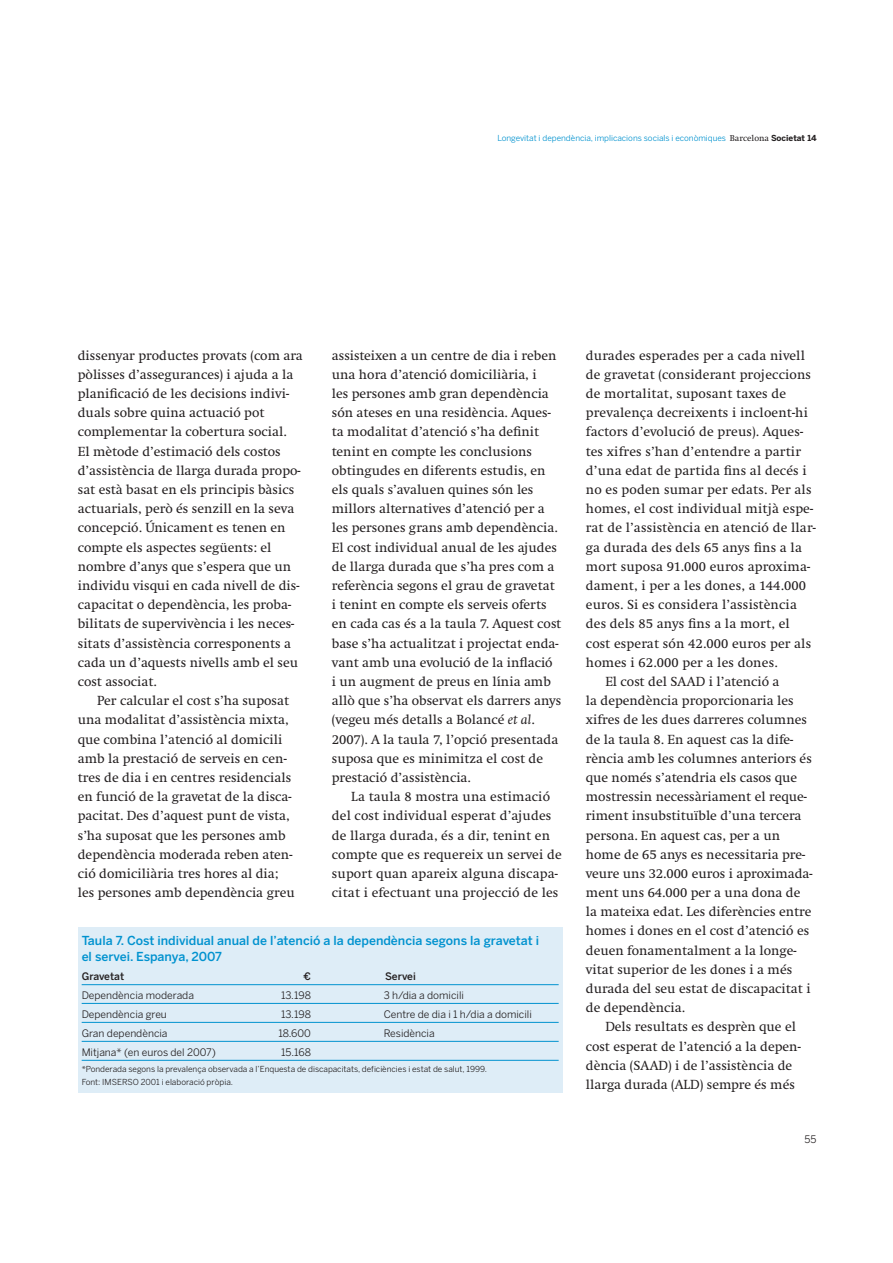
<style>
.page{position:relative;width:893px;height:1263px;background:#fff}
.page>*{position:absolute;margin:0;border:0;box-sizing:border-box;transform-origin:0 0}
.t1{font:13.65px/19.2px "Swift";color:#231f20}
.t2{font:500 12.3px/16.5px "Benton Sans";color:#0092cf}
.t3{font:10.35px "Benton Sans";color:#231f20}
.t4{font:500 10.35px "Benton Sans";color:#231f20}
.t5{font:8.25px/12.3px "Benton Sans";color:#231f20}
.t6{font:8.25px "Benton Sans";color:#0092cf}
.s1{font-family:"Swift";font-size:8.85px;color:#231f20}
.s2{font-weight:700;color:#231f20}
.s3{font-style:italic}
</style>
<div class="page">
<div style="left:78px;top:927px;width:484px;height:166px;background:#deedf7"></div>
<hr style="left:82px;top:984px;width:476px;height:1px;background:#0092cf">
<hr style="left:82px;top:1003px;width:476px;height:1px;background:#0092cf">
<hr style="left:82px;top:1022px;width:476px;height:1px;background:#0092cf">
<hr style="left:82px;top:1041px;width:476px;height:1px;background:#0092cf">
<hr style="left:82px;top:1060px;width:476px;height:1px;background:#0092cf">
<p class="t6" style="left:497px;top:135px;width:321px">Longevitat i dependència, implicacions socials i econòmiques <span class="s1">Barcelona</span> <span class="s2">Societat 14</span></p>
<p class="t1" style="left:78px;top:347px;width:226px">dissenyar productes provats (com ara pòlisses d’assegurances) i ajuda a la planificació de les decisions indivi&shy;duals sobre quina actuació pot complementar la cobertura social.<br>El mètode d’estimació dels costos d’assistència de llarga durada propo&shy;sat està basat en els principis bàsics actuarials, però és senzill en la seva concepció. Únicament es tenen en compte els aspectes següents: el nombre d’anys que s’espera que un individu visqui en cada nivell de dis&shy;capacitat o dependència, les proba&shy;bilitats de supervivència i les neces&shy;sitats d’assistència corresponents a cada un d’aquests nivells amb el seu cost associat.</p>
<p class="t1" style="left:78px;top:692px;width:218px;text-indent:19px">Per calcular el cost s’ha suposat una modalitat d’assistència mixta, que combina l’atenció al domicili amb la prestació de serveis en cen&shy;tres de dia i en centres residencials en funció de la gravetat de la disca&shy;pacitat. Des d’aquest punt de vista, s’ha suposat que les persones amb dependència moderada reben aten&shy;ció domiciliària tres hores al dia; les persones amb dependència greu</p>
<p class="t1" style="left:332px;top:347px;width:231px">assisteixen a un centre de dia i reben una hora d’atenció domiciliària, i<br>les persones amb gran dependència són ateses en una residència. Aques&shy;ta modalitat d’atenció s’ha definit tenint en compte les conclusions obtingudes en diferents estudis, en els quals s’avaluen quines són les millors alternatives d’atenció per a les persones grans amb dependència.<br>El cost individual anual de les ajudes de llarga durada que s’ha pres com a referència segons el grau de gravetat i tenint en compte els serveis oferts en cada cas és a la taula 7. Aquest cost base s’ha actualitzat i projectat enda&shy;vant amb una evolució de la inflació<br>i un augment de preus en línia amb allò que s’ha observat els darrers anys (vegeu més detalls a Bolancé <span class="s3">et al</span>.<br>2007). A la taula 7, l’opció presentada suposa que es minimitza el cost de prestació d’assistència.</p>
<p class="t1" style="left:332px;top:788px;width:231px;text-indent:19px">La taula 8 mostra una estimació del cost individual esperat d’ajudes de llarga durada, és a dir, tenint en compte que es requereix un servei de suport quan apareix alguna discapa&shy;citat i efectuant una projecció de les</p>
<p class="t2" style="left:82px;top:933px;width:459px">Taula 7. Cost individual anual de l’atenció a la dependència segons la gravetat i el servei. Espanya, 2007</p>
<p class="t4" style="left:82px;top:973px;width:44px">Gravetat</p>
<p class="t4" style="left:303px;top:973px;width:9px">€</p>
<p class="t4" style="left:385px;top:973px;width:32px">Servei</p>
<p class="t3" style="left:82px;top:992px;width:114px">Dependència moderada</p>
<p class="t3" style="left:281px;top:992px;width:31px">13.198</p>
<p class="t3" style="left:383px;top:992px;width:82px">3 h/dia a domicili</p>
<p class="t3" style="left:82px;top:1011px;width:87px">Dependència greu</p>
<p class="t3" style="left:281px;top:1011px;width:31px">13.198</p>
<p class="t3" style="left:383px;top:1011px;width:150px">Centre de dia i 1 h/dia a domicili</p>
<p class="t3" style="left:82px;top:1030px;width:87px">Gran dependència</p>
<p class="t3" style="left:278px;top:1030px;width:34px">18.600</p>
<p class="t3" style="left:383px;top:1030px;width:53px">Residència</p>
<p class="t3" style="left:82px;top:1049px;width:136px">Mitjana* (en euros del 2007)</p>
<p class="t3" style="left:281px;top:1049px;width:31px">15.168</p>
<p class="t5" style="left:82px;top:1064px;width:407px">*Ponderada segons la prevalença observada a l’Enquesta de discapacitats, deficiències i estat de salut, 1999.<br>Font: IMSERSO 2001 i elaboració pròpia.</p>
<p class="t1" style="left:586px;top:347px;width:220px">durades esperades per a cada nivell</p>
<p class="t1" style="left:586px;top:366px;width:227px">de gravetat (considerant projeccions</p>
<p class="t1" style="left:586px;top:385px;width:202px">de mortalitat, suposant taxes de</p>
<p class="t1" style="left:586px;top:404px;width:224px">prevalença decreixents i incloent-hi</p>
<p class="t1" style="left:586px;top:424px;width:219px">factors d’evolució de preus). Aques-</p>
<p class="t1" style="left:586px;top:443px;width:217px">tes xifres s’han d’entendre a partir</p>
<p class="t1" style="left:586px;top:462px;width:222px">d’una edat de partida fins al decés i</p>
<p class="t1" style="left:586px;top:481px;width:227px">no es poden sumar per edats. Per als</p>
<p class="t1" style="left:586px;top:500px;width:229px">homes, el cost individual mitjà espe-</p>
<p class="t1" style="left:586px;top:520px;width:231px">rat de l’assistència en atenció de llar-</p>
<p class="t1" style="left:586px;top:539px;width:217px">ga durada des dels 65 anys fins a la</p>
<p class="t1" style="left:586px;top:558px;width:226px">mort suposa 91.000 euros aproxima-</p>
<p class="t1" style="left:586px;top:577px;width:222px">dament, i per a les dones, a 144.000</p>
<p class="t1" style="left:586px;top:596px;width:212px">euros. Si es considera l’assistència</p>
<p class="t1" style="left:586px;top:616px;width:205px">des dels 85 anys fins a la mort, el</p>
<p class="t1" style="left:586px;top:635px;width:227px">cost esperat són 42.000 euros per als</p>
<p class="t1" style="left:586px;top:654px;width:193px">homes i 62.000 per a les dones.</p>
<p class="t1" style="left:605px;top:673px;width:176px">El cost del SAAD i l’atenció a</p>
<p class="t1" style="left:586px;top:692px;width:209px">la dependència proporcionaria les</p>
<p class="t1" style="left:586px;top:712px;width:223px">xifres de les dues darreres columnes</p>
<p class="t1" style="left:586px;top:731px;width:209px">de la taula 8. En aquest cas la dife-</p>
<p class="t1" style="left:586px;top:750px;width:227px">rència amb les columnes anteriors és</p>
<p class="t1" style="left:586px;top:769px;width:213px">que només s’atendria els casos que</p>
<p class="t1" style="left:586px;top:788px;width:222px">mostressin necessàriament el reque-</p>
<p class="t1" style="left:586px;top:808px;width:217px">riment insubstituïble d’una tercera</p>
<p class="t1" style="left:586px;top:827px;width:196px">persona. En aquest cas, per a un</p>
<p class="t1" style="left:586px;top:846px;width:221px">home de 65 anys es necessitaria pre-</p>
<p class="t1" style="left:586px;top:865px;width:228px">veure uns 32.000 euros i aproximada-</p>
<p class="t1" style="left:586px;top:884px;width:216px">ment uns 64.000 per a una dona de</p>
<p class="t1" style="left:586px;top:904px;width:227px">la mateixa edat. Les diferències entre</p>
<p class="t1" style="left:586px;top:923px;width:225px">homes i dones en el cost d’atenció es</p>
<p class="t1" style="left:586px;top:942px;width:212px">deuen fonamentalment a la longe-</p>
<p class="t1" style="left:586px;top:961px;width:208px">vitat superior de les dones i a més</p>
<p class="t1" style="left:586px;top:980px;width:226px">durada del seu estat de discapacitat i</p>
<p class="t1" style="left:586px;top:1000px;width:101px">de dependència.</p>
<p class="t1" style="left:605px;top:1019px;width:192px">Dels resultats es desprèn que el</p>
<p class="t1" style="left:586px;top:1038px;width:216px">cost esperat de l’atenció a la depen-</p>
<p class="t1" style="left:586px;top:1057px;width:208px">dència (SAAD) i de l’assistència de</p>
<p class="t1" style="left:586px;top:1076px;width:210px">llarga durada (ALD) sempre és més</p>
<p class="t3" style="left:804px;top:1136px;width:13px">55</p>
</div>
